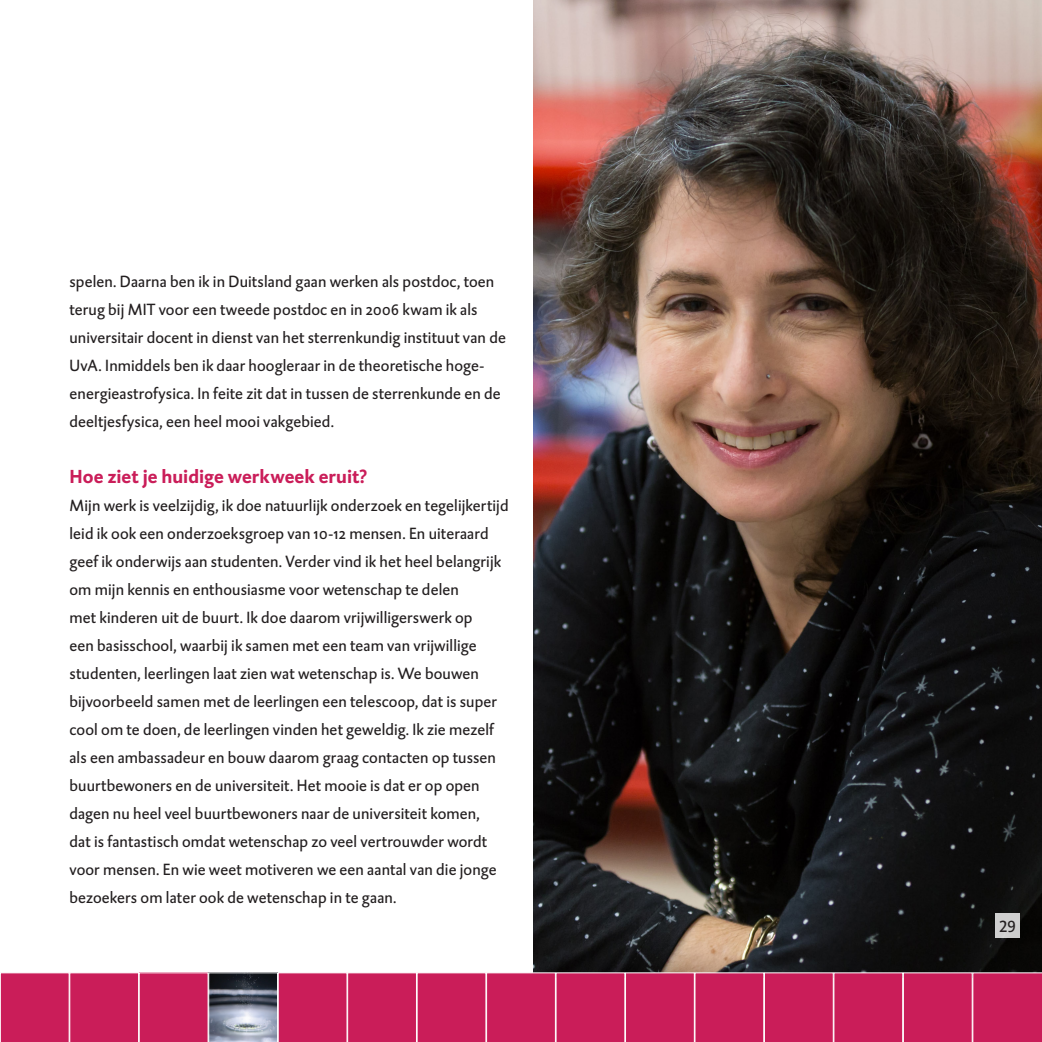
<style>
.page{position:relative;width:1042px;height:1042px;background:#fff}
.page>*{position:absolute;margin:0;border:0;box-sizing:border-box;transform-origin:0 0}
.Vraag_interview{font:700 19.25px "DTL Caspari ST";color:#ca1d59}
.Basis{font:16.62px/28px "DTL Caspari ST";letter-spacing:.01em;color:#231f20}
.t1{font:16.62px "DTL Caspari T";color:#231f20}
</style>
<div class="page">
<img style="left:533px;top:0;width:509px;height:972px">
<div style="left:995px;top:913px;width:24px;height:24px;background:#cfcfcf"></div>
<svg style="left:0;top:972px;width:1042px;height:70px;background:#c52b62"></svg>
<p class="Basis" style="left:69px;top:267px;width:438px">spelen. Daarna ben ik in Duitsland gaan werken als postdoc, toen terug bij MIT voor een tweede postdoc en in 2006 kwam ik als universitair docent in dienst van het sterrenkundig instituut van de UvA. Inmiddels ben ik daar hoogleraar in de theoretische hoge&shy;energieastrofysica. In feite zit dat in tussen de sterrenkunde en de deeltjesfysica, een heel mooi vakgebied.</p>
<p class="Vraag_interview" style="left:69px;top:463px;width:299px">Hoe ziet je huidige werkweek eruit?</p>
<p class="Basis" style="left:69px;top:491px;width:441px">Mijn werk is veelzijdig, ik doe natuurlijk onderzoek en tegelijkertijd leid ik ook een onderzoeksgroep van 10-12 mensen. En uiteraard geef ik onderwijs aan studenten. Verder vind ik het heel belangrijk om mijn kennis en enthousiasme voor wetenschap te delen<br>met kinderen uit de buurt. Ik doe daarom vrijwilligerswerk op<br>een basisschool, waarbij ik samen met een team van vrijwillige studenten, leerlingen laat zien wat wetenschap is. We bouwen bijvoorbeeld samen met de leerlingen een telescoop, dat is super cool om te doen, de leerlingen vinden het geweldig. Ik zie mezelf als een ambassadeur en bouw daarom graag contacten op tussen buurtbewoners en de universiteit. Het mooie is dat er op open dagen nu heel veel buurtbewoners naar de universiteit komen,<br>dat is fantastisch omdat wetenschap zo veel vertrouwder wordt voor mensen. En wie weet motiveren we een aantal van die jonge bezoekers om later ook de wetenschap in te gaan.</p>
<p class="t1" style="left:999px;top:915px;width:18px">29</p>
</div>
